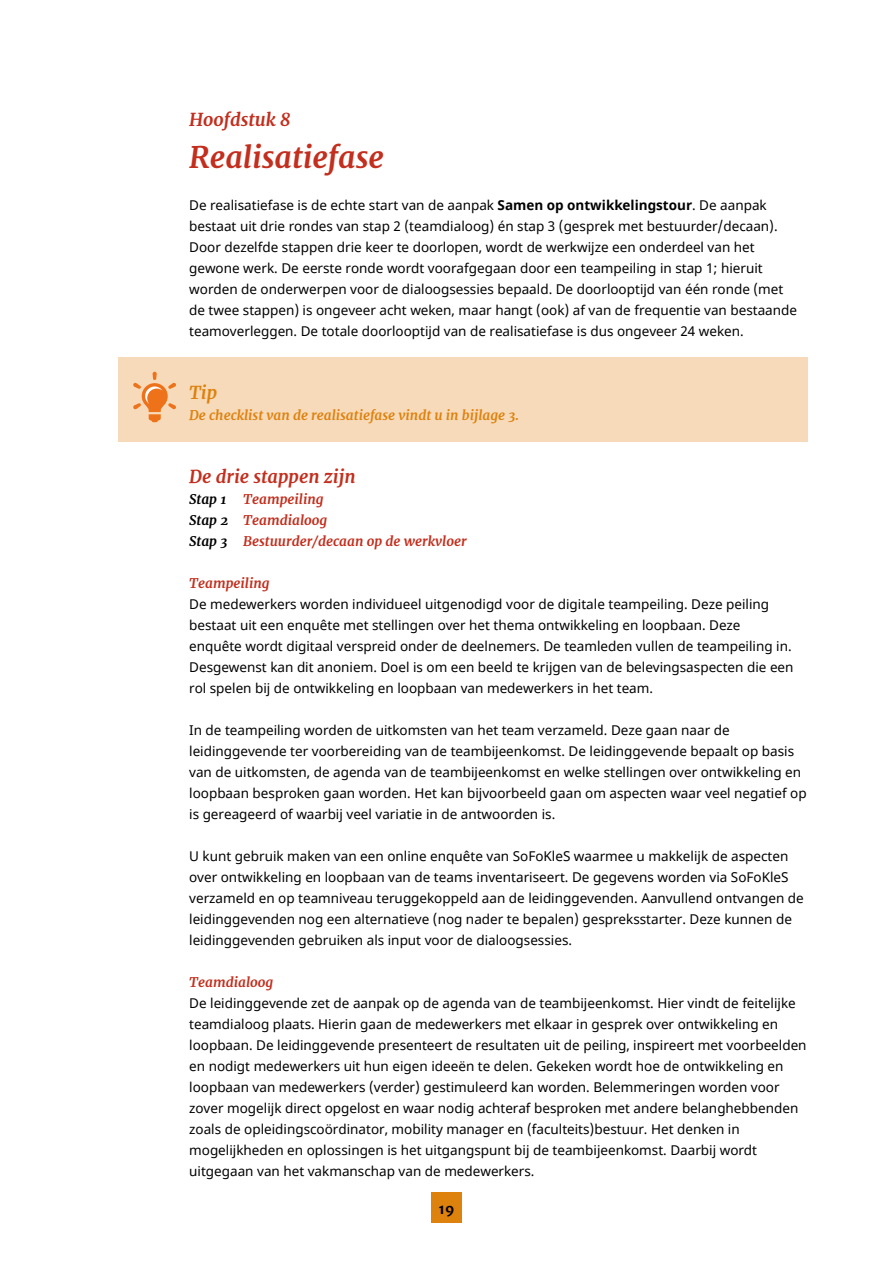
<style>
.page{position:relative;width:893px;height:1263px;background:#fff}
.page>*{position:absolute;margin:0;border:0;box-sizing:border-box;transform-origin:0 0}
.t1{font:italic 700 30px "Merriweather";color:#c32e1d}
.t2{font:italic 700 18px "Merriweather";color:#c32e1d}
.t3{font:italic 700 18px "Merriweather";color:#de820e}
.t4{font:13.5px/21px "Noto Sans";color:#000}
.t5{font:italic 700 13.5px/21px "Merriweather";color:#c32e1d}
.t6{font:italic 700 13.5px "Merriweather";color:#de820e}
.t7{font:700 13.5px "Merriweather Sans";color:#000}
.s1{font-weight:700}
.s2{color:#000}
</style>
<div class="page">
<div style="left:118px;top:357px;width:690px;height:84px;background:#f7daba"></div>
<div style="left:431px;top:1192px;width:31px;height:31px;background:#de820e"></div>
<svg style="left:133px;top:372px;width:43px;height:50px"></svg>
<h2 class="t2" style="left:189px;top:107px;width:103px">Hoofdstuk 8</h2>
<h1 class="t1" style="left:189px;top:137px;width:196px">Realisatiefase</h1>
<p class="t4" style="left:189px;top:195px;width:609px">De realisatiefase is de echte start van de aanpak <span class="s1">Samen op ontwikkelingstour</span>. De aanpak bestaat uit drie rondes van stap 2 (teamdialoog) én stap 3 (gesprek met bestuurder/decaan).<br>Door dezelfde stappen drie keer te doorlopen, wordt de werkwijze een onderdeel van het gewone werk. De eerste ronde wordt voorafgegaan door een teampeiling in stap 1; hieruit worden de onderwerpen voor de dialoogsessies bepaald. De doorlooptijd van één ronde (met de twee stappen) is ongeveer acht weken, maar hangt (ook) af van de frequentie van bestaande teamoverleggen. De totale doorlooptijd van de realisatiefase is dus ongeveer 24 weken.</p>
<h2 class="t3" style="left:189px;top:380px;width:30px">Tip</h2>
<p class="t6" style="left:189px;top:406px;width:331px">De checklist van de realisatiefase vindt u in bijlage 3.</p>
<h2 class="t2" style="left:189px;top:464px;width:168px">De drie stappen zijn</h2>
<p class="t5" style="left:189px;top:488px;width:279px"><span class="s2">Stap 1</span> Teampeiling<br><span class="s2">Stap 2</span> Teamdialoog<br><span class="s2">Stap 3</span> Bestuurder/decaan op de werkvloer</p>
<p class="t5" style="left:189px;top:572px;width:82px">Teampeiling</p>
<p class="t4" style="left:189px;top:594px;width:606px">De medewerkers worden individueel uitgenodigd voor de digitale teampeiling. Deze peiling bestaat uit een enquête met stellingen over het thema ontwikkeling en loopbaan. Deze enquête wordt digitaal verspreid onder de deelnemers. De teamleden vullen de teampeiling in.<br>Desgewenst kan dit anoniem. Doel is om een beeld te krijgen van de belevingsaspecten die een rol spelen bij de ontwikkeling en loopbaan van medewerkers in het team.</p>
<p class="t4" style="left:189px;top:720px;width:619px">In de teampeiling worden de uitkomsten van het team verzameld. Deze gaan naar de leidinggevende ter voorbereiding van de teambijeenkomst. De leidinggevende bepaalt op basis van de uitkomsten, de agenda van de teambijeenkomst en welke stellingen over ontwikkeling en loopbaan besproken gaan worden. Het kan bijvoorbeeld gaan om aspecten waar veel negatief op is gereageerd of waarbij veel variatie in de antwoorden is.</p>
<p class="t4" style="left:189px;top:846px;width:616px">U kunt gebruik maken van een online enquête van SoFoKleS waarmee u makkelijk de aspecten over ontwikkeling en loopbaan van de teams inventariseert. De gegevens worden via SoFoKleS verzameld en op teamniveau teruggekoppeld aan de leidinggevenden. Aanvullend ontvangen de leidinggevenden nog een alternatieve (nog nader te bepalen) gespreksstarter. Deze kunnen de leidinggevenden gebruiken als input voor de dialoogsessies.</p>
<p class="t5" style="left:189px;top:971px;width:86px">Teamdialoog</p>
<p class="t4" style="left:189px;top:993px;width:619px">De leidinggevende zet de aanpak op de agenda van de teambijeenkomst. Hier vindt de feitelijke teamdialoog plaats. Hierin gaan de medewerkers met elkaar in gesprek over ontwikkeling en loopbaan. De leidinggevende presenteert de resultaten uit de peiling, inspireert met voorbeelden en nodigt medewerkers uit hun eigen ideeën te delen. Gekeken wordt hoe de ontwikkeling en loopbaan van medewerkers (verder) gestimuleerd kan worden. Belemmeringen worden voor zover mogelijk direct opgelost en waar nodig achteraf besproken met andere belanghebbenden zoals de opleidingscoördinator, mobility manager en (faculteits)bestuur. Het denken in mogelijkheden en oplossingen is het uitgangspunt bij de teambijeenkomst. Daarbij wordt uitgegaan van het vakmanschap van de medewerkers.</p>
<p class="t7" style="left:438px;top:1200px;width:18px">19</p>
</div>
